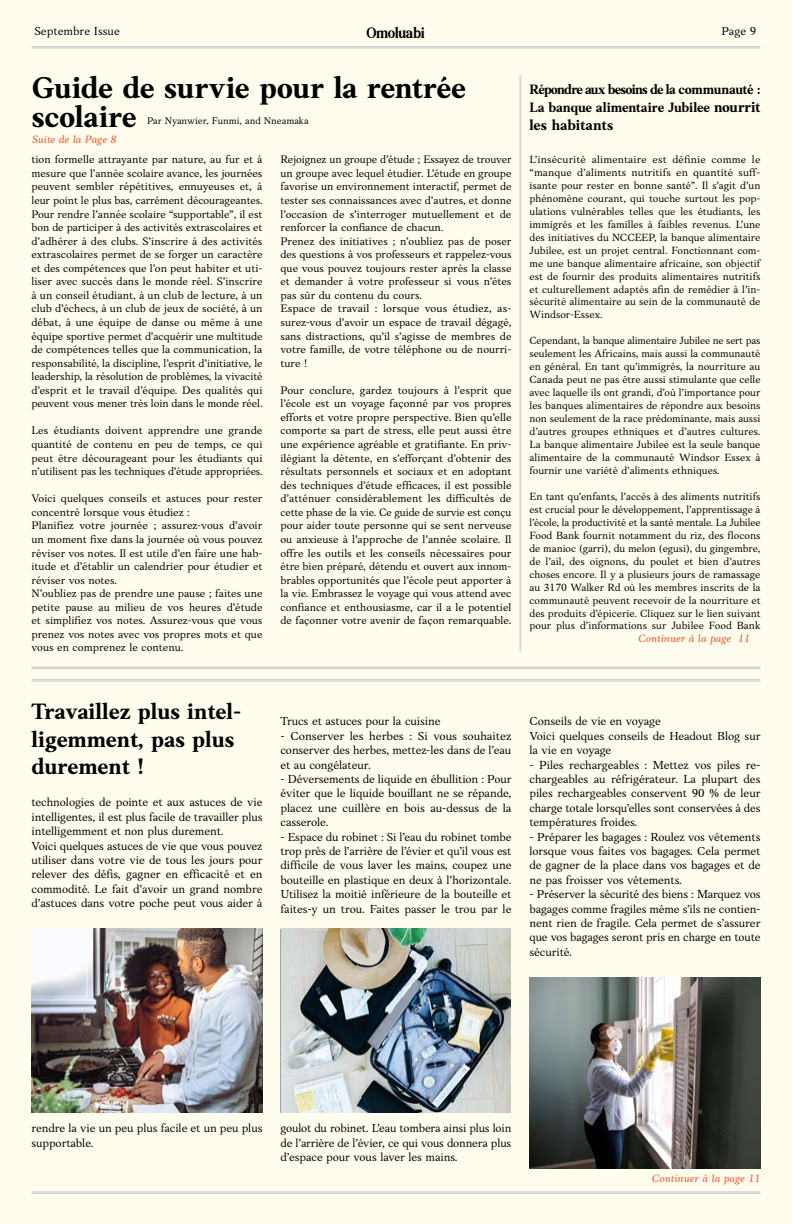
<style>
.page{position:relative;width:792px;height:1224px;background:#fffdee}
.page>*{position:absolute;margin:0;border:0;box-sizing:border-box;transform-origin:0 0}
.t1{font:700 31px/29px "Anko Personal Use";letter-spacing:-.005em;color:#000}
.t2{font:700 23px/27.6px "Anko Personal Use";color:#000}
.t3{font:18px "Pioggia";letter-spacing:-.02em;color:#000}
.t4{font:700 15px "Anko Personal Use";letter-spacing:-.005em;color:#000}
.t5{font:700 14px/18px "Anko Personal Use";letter-spacing:-.02em;color:#000}
.t6{font:12px/14.4px "Anko Personal Use";letter-spacing:-.01em;color:#000;text-align:justify}
.t7{font:11.3px/13.6px "Anko Personal Use";color:#000;text-align:justify}
.t8{font:italic 500 11px "Anko Personal Use";color:#f26842}
.t9{font:10.8px/13px "Anko Personal Use";color:#000;text-align:justify}
.t10{font:10px "Anko Personal Use";color:#000}
.s1{font-size:15px}
</style>
<div class="page">
<hr style="left:32px;top:46px;width:728px;height:1px;background:#c7c8ca">
<hr style="left:32px;top:48px;width:728px;height:1px;background:#c7c8ca">
<hr style="left:32px;top:667px;width:728px;height:1px;background:#c7c8ca">
<hr style="left:32px;top:668px;width:728px;height:1px;background:#c7c8ca">
<hr style="left:32px;top:679px;width:728px;height:1px;background:#c7c8ca">
<hr style="left:32px;top:681px;width:728px;height:1px;background:#c7c8ca">
<hr style="left:521px;top:75px;width:1px;height:577px;background:#d1d3d4">
<hr style="left:520px;top:75px;width:1px;height:577px;background:#d1d3d4">
<img style="left:32px;top:929px;width:230px;height:183px">
<img style="left:281px;top:929px;width:230px;height:183px">
<img style="left:530px;top:978px;width:230px;height:190px">
<hr style="left:32px;top:1192px;width:728px;height:1px;background:#c7c8ca">
<hr style="left:32px;top:1193px;width:728px;height:1px;background:#c7c8ca">
<p class="t6" style="left:35px;top:24px;width:87px">Septembre Issue</p>
<h3 class="t3" style="left:367px;top:26px;width:60px">Omoluabi</h3>
<p class="t6" style="left:722px;top:24px;width:36px">Page 9</p>
<h1 class="t1" style="left:32px;top:73px;width:436px">Guide de survie pour la rentrée scolaire</h1>
<p class="t7" style="left:32px;top:153px;width:233px">tion formelle attrayante par nature, au fur et à mesure que l’année scolaire avance, les journées peuvent sembler répétitives, ennuyeuses et, à leur point le plus bas, carrément décourageantes.<br>Pour rendre l’année scolaire “supportable”, il est bon de participer à des activités extrascolaires et d’adhérer à des clubs. S’inscrire à des activités extrascolaires permet de se forger un caractère et des compétences que l’on peut habiter et uti&shy;liser avec succès dans le monde réel. S’inscrire à un conseil étudiant, à un club de lecture, à un club d’échecs, à un club de jeux de société, à un débat, à une équipe de danse ou même à une équipe sportive permet d’acquérir une multitude de compétences telles que la communication, la responsabilité, la discipline, l’esprit d’initiative, le leadership, la résolution de problèmes, la vivacité d’esprit et le travail d’équipe. Des qualités qui peuvent vous mener très loin dans le monde réel.</p>
<p class="t7" style="left:32px;top:424px;width:233px">Les étudiants doivent apprendre une grande quantité de contenu en peu de temps, ce qui peut être décourageant pour les étudiants qui n’utilisent pas les techniques d’étude appropriées.</p>
<p class="t7" style="left:32px;top:492px;width:233px;text-align:left">Voici quelques conseils et astuces pour rester concentré lorsque vous étudiez :<br>Planifiez votre journée ; assurez-vous d’avoir un moment fixe dans la journée où vous pouvez réviser vos notes. Il est utile d’en faire une hab&shy;itude et d’établir un calendrier pour étudier et réviser vos notes.<br>N’oubliez pas de prendre une pause ; faites une petite pause au milieu de vos heures d’étude et simplifiez vos notes. Assurez-vous que vous prenez vos notes avec vos propres mots et que vous en comprenez le contenu.</p>
<p class="t5" style="left:530px;top:81px;width:233px">Répondre aux besoins de la communauté :<br>La banque alimentaire Jubilee <span class="s1">nourrit</span></p>
<h3 class="t4" style="left:530px;top:117px;width:85px">les habitants</h3>
<p class="t9" style="left:530px;top:153px;width:233px">L’insécurité alimentaire est définie comme le “manque d’aliments nutritifs en quantité suff&shy;isante pour rester en bonne santé”. Il s’agit d’un phénomène courant, qui touche surtout les pop&shy;ulations vulnérables telles que les étudiants, les immigrés et les familles à faibles revenus. L’une des initiatives du NCCEEP, la banque alimentaire Jubilee, est un projet central. Fonctionnant com&shy;me une banque alimentaire africaine, son objectif est de fournir des produits alimentaires nutritifs et culturellement adaptés afin de remédier à l’in&shy;sécurité alimentaire au sein de la communauté de Windsor-Essex.</p>
<p class="t9" style="left:530px;top:334px;width:233px">Cependant, la banque alimentaire Jubilee ne sert pas seulement les Africains, mais aussi la communauté en général. En tant qu’immigrés, la nourriture au Canada peut ne pas être aussi stimulante que celle avec laquelle ils ont grandi, d’où l’importance pour les banques alimentaires de répondre aux besoins non seulement de la race prédominante, mais aussi d’autres groupes ethniques et d’autres cultures.<br>La banque alimentaire Jubilee est la seule banque alimentaire de la communauté Windsor Essex à fournir une variété d’aliments ethniques.</p>
<p class="t9" style="left:530px;top:490px;width:233px">En tant qu’enfants, l’accès à des aliments nutritifs est crucial pour le développement, l’apprentissage à l’école, la productivité et la santé mentale. La Jubilee Food Bank fournit notamment du riz, des flocons de manioc (garri), du melon (egusi), du gingembre, de l’ail, des oignons, du poulet et bien d’autres choses encore. Il y a plusieurs jours de ramassage au 3170 Walker Rd où les membres inscrits de la communauté peuvent recevoir de la nourriture et des produits d’épicerie. Cliquez sur le lien suivant pour plus d’informations sur Jubilee Food Bank</p>
<p class="t10" style="left:147px;top:115px;width:163px">Par Nyanwier, Funmi, and Nneamaka</p>
<p class="t8" style="left:32px;top:133px;width:86px">Suite de la Page 8</p>
<p class="t7" style="left:280px;top:153px;width:233px;text-align:left">Rejoignez un groupe d’étude ; Essayez de trouver un groupe avec lequel étudier. L’étude en groupe favorise un environnement interactif, permet de tester ses connaissances avec d’autres, et donne l’occasion de s’interroger mutuellement et de renforcer la confiance de chacun.<br>Prenez des initiatives ; n’oubliez pas de poser des questions à vos professeurs et rappelez-vous que vous pouvez toujours rester après la classe et demander à votre professeur si vous n’êtes pas sûr du contenu du cours.<br>Espace de travail : lorsque vous étudiez, as&shy;surez-vous d’avoir un espace de travail dégagé, sans distractions, qu’il s’agisse de membres de votre famille, de votre téléphone ou de nourri&shy;ture !</p>
<p class="t7" style="left:280px;top:383px;width:233px">Pour conclure, gardez toujours à l’esprit que l’école est un voyage façonné par vos propres efforts et votre propre perspective. Bien qu’elle comporte sa part de stress, elle peut aussi être une expérience agréable et gratifiante. En priv&shy;ilégiant la détente, en s’efforçant d’obtenir des résultats personnels et sociaux et en adoptant des techniques d’étude efficaces, il est possible d’atténuer considérablement les difficultés de cette phase de la vie. Ce guide de survie est conçu pour aider toute personne qui se sent nerveuse ou anxieuse à l’approche de l’année scolaire. Il offre les outils et les conseils nécessaires pour être bien préparé, détendu et ouvert aux innom&shy;brables opportunités que l’école peut apporter à la vie. Embrassez le voyage qui vous attend avec confiance et enthousiasme, car il a le potentiel de façonner votre avenir de façon remarquable.</p>
<p class="t8" style="left:638px;top:632px;width:113px">Continuer à la page 11</p>
<h2 class="t2" style="left:32px;top:698px;width:211px">Travaillez plus intel&shy;ligemment, pas plus durement !</h2>
<p class="t6" style="left:32px;top:795px;width:233px;text-align:left">technologies de pointe et aux astuces de vie intelligentes, il est plus facile de travailler plus intelligemment et non plus durement.<br>Voici quelques astuces de vie que vous pouvez utiliser dans votre vie de tous les jours pour relever des défis, gagner en efficacité et en commodité. Le fait d’avoir un grand nombre d’astuces dans votre poche peut vous aider à</p>
<p class="t6" style="left:280px;top:714px;width:162px">Trucs et astuces pour la cuisine</p>
<p class="t6" style="left:280px;top:729px;width:232px">- Conserver les herbes : Si vous souhaitez conserver des herbes, mettez-les dans de l’eau et au congélateur.</p>
<p class="t6" style="left:280px;top:772px;width:233px">- Déversements de liquide en ébullition : Pour éviter que le liquide bouillant ne se répande, placez une cuillère en bois au-dessus de la casserole.</p>
<p class="t6" style="left:280px;top:829px;width:233px">- Espace du robinet : Si l’eau du robinet tombe trop près de l’arrière de l’évier et qu’il vous est difficile de vous laver les mains, coupez une bouteille en plastique en deux à l’horizontale.<br>Utilisez la moitié inférieure de la bouteille et faites-y un trou. Faites passer le trou par le</p>
<p class="t6" style="left:530px;top:714px;width:233px;text-align:left">Conseils de vie en voyage<br>Voici quelques conseils de Headout Blog sur la vie en voyage</p>
<p class="t6" style="left:530px;top:757px;width:233px">- Piles rechargeables : Mettez vos piles re&shy;chargeables au réfrigérateur. La plupart des piles rechargeables conservent 90 % de leur charge totale lorsqu’elles sont conservées à des températures froides.</p>
<p class="t6" style="left:530px;top:829px;width:233px">- Préparer les bagages : Roulez vos vêtements lorsque vous faites vos bagages. Cela permet de gagner de la place dans vos bagages et de ne pas froisser vos vêtements.</p>
<p class="t6" style="left:530px;top:887px;width:233px">- Préserver la sécurité des biens : Marquez vos bagages comme fragiles même s’ils ne contien&shy;nent rien de fragile. Cela permet de s’assurer que vos bagages seront pris en charge en toute sécurité.</p>
<p class="t6" style="left:32px;top:1121px;width:233px">rendre la vie un peu plus facile et un peu plus supportable.</p>
<p class="t6" style="left:280px;top:1121px;width:232px">goulot du robinet. L’eau tombera ainsi plus loin de l’arrière de l’évier, ce qui vous donnera plus d’espace pour vous laver les mains.</p>
<p class="t8" style="left:652px;top:1172px;width:110px">Continuer à la page 11</p>
</div>
